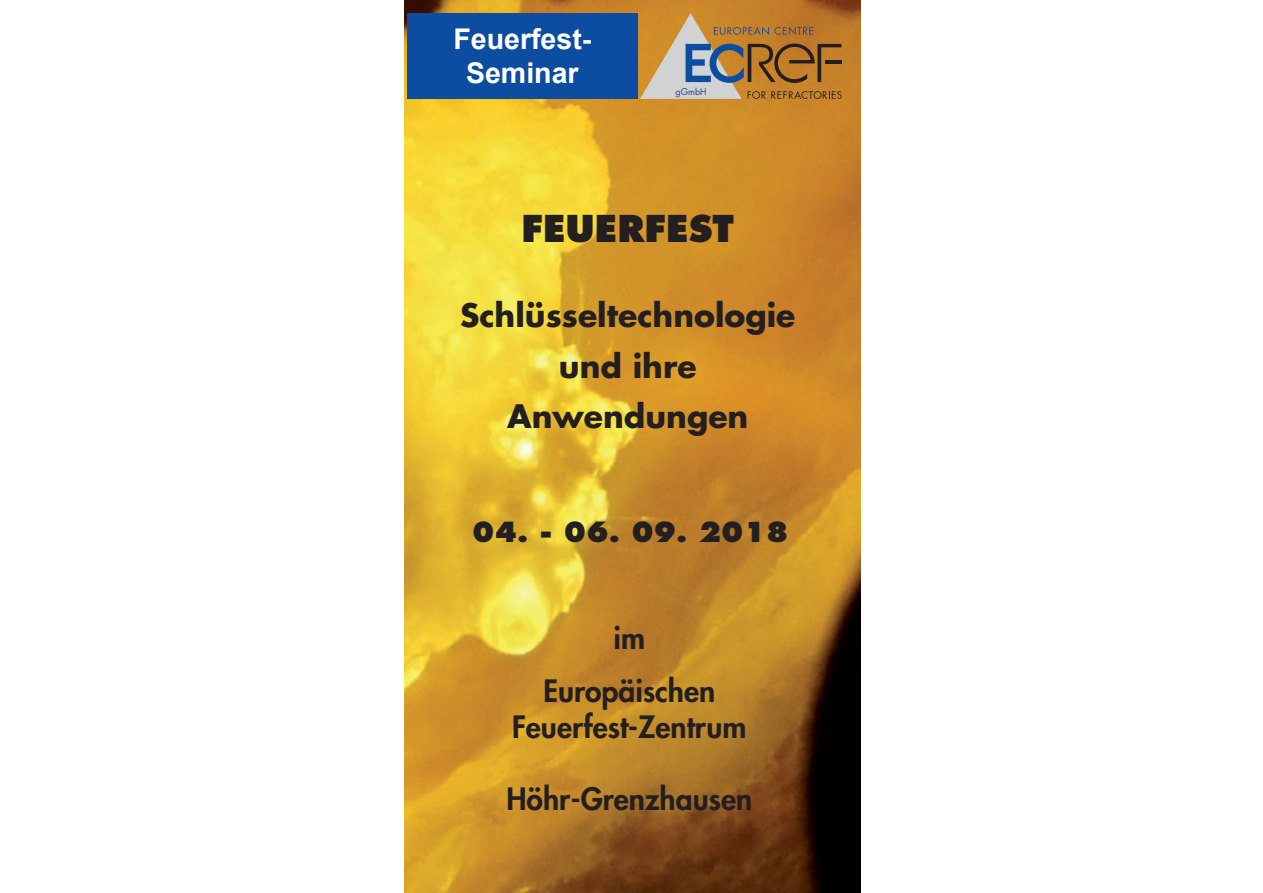
<style>
.page{position:relative;width:1263px;height:893px;background:#fff}
.page>*{position:absolute;margin:0;border:0;box-sizing:border-box;transform-origin:0 0}
.t1{font:800 36px "Futura Std";color:#231f20}
.t2{font:700 31.5px/50.6px "Futura Std";color:#231f20;text-align:center}
.t3{font:800 30px/52.5px "Futura Std";color:#231f20;text-align:center}
.t4{font:700 28.5px/33.6px "Arial";color:#fff;text-align:center}
.t5{font:800 27px "Futura Std";color:#231f20}
.t6{font:9px "Futura Std";color:#253f8e}
</style>
<div class="page">
<img style="left:404px;top:0;width:456px;height:893px">
<div style="left:407px;top:13px;width:231px;height:86px;background:#0d4da1"></div>
<svg style="left:640px;top:13px;width:202px;height:86px;background:#ae8754"></svg>
<p class="t4" style="left:453px;top:23px;width:140px">Feuerfest-<br>Seminar</p>
<p class="t6" style="left:675px;top:86px;width:33px">gGmbH</p>
<p class="t1" style="left:521px;top:206px;width:214px">FEUERFEST</p>
<p class="t2" style="left:460px;top:289px;width:337px">Schlüsseltechnologie und ihre<br>Anwendungen</p>
<p class="t5" style="left:472px;top:515px;width:318px">04. - 06. 09. 2018</p>
<p class="t3" style="left:543px;top:612px;width:173px">im<br>Europäischen</p>
<p class="t3" style="left:512px;top:701px;width:236px">Feuerfest-Zentrum</p>
<p class="t3" style="left:506px;top:773px;width:247px">Höhr-Grenzhausen</p>
</div>
